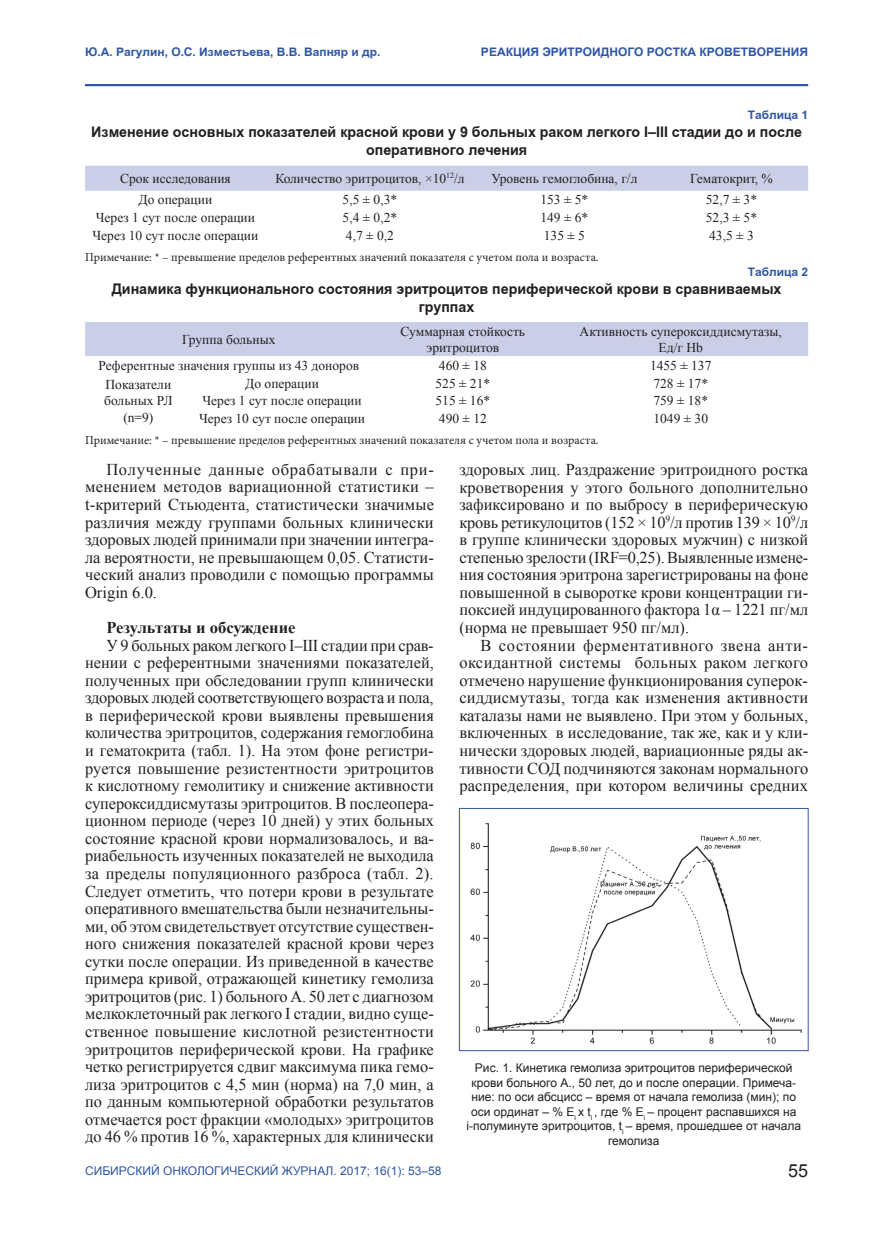
<style>
.page{position:relative;width:872px;height:1234px;background:#fff}
.page>*{position:absolute;margin:0;border:0;box-sizing:border-box;transform-origin:0 0}
.t1{font:18px "Arial";color:#231f20}
.t2{font:16.5px/17.5px "Times New Roman";color:#231f20;text-align:justify}
.t3{font:700 16.5px "Times New Roman";color:#231f20}
.t4{font:700 15px/18px "Arial";color:#231f20;text-align:center;scale:.95 1}
.t5{font:13.5px/16.2px "Times New Roman";color:#231f20;text-align:center}
.t6{font:12px/14.4px "Arial";color:#231f20;text-align:center}
.t7{font:12px "Minion Pro";color:#231f20}
.t8{font:700 12px "Arial";color:#2d56a5}
.t9{font:12px "Arial";color:#2d56a5}
</style>
<div class="page">
<hr style="left:85px;top:84px;width:723px;height:2px;background:#2d56a5">
<div style="left:85px;top:166px;width:723px;height:25px;background:#cbcee7"></div>
<div style="left:85px;top:322px;width:723px;height:34px;background:#cbcee7"></div>
<img style="left:470px;top:823px;width:332px;height:221px">
<div style="left:459px;top:807px;width:349px;height:243px;border:1px solid #3853a3"></div>
<p class="t8" style="left:85px;top:45px;width:297px">Ю.А. Рагулин, О.С. Изместьева, В.В. Вапняр и др.</p>
<p class="t8" style="left:481px;top:45px;width:328px">РЕАКЦИЯ ЭРИТРОИДНОГО РОСТКА КРОВЕТВОРЕНИЯ</p>
<p class="t8" style="left:747px;top:109px;width:62px">Таблица 1</p>
<p class="t4" style="left:91px;top:123px;width:749px">Изменение основных показателей красной крови у 9 больных раком легкого I–III стадии до и после оперативного лечения</p>
<p class="t5" style="left:120px;top:170px;width:112px">Срок исследования</p>
<p class="t5" style="left:275px;top:170px;width:191px">Количество эритроцитов, ×10<sup>12</sup>/л</p>
<p class="t5" style="left:491px;top:170px;width:147px">Уровень гемоглобина, г/л</p>
<p class="t5" style="left:690px;top:170px;width:84px">Гематокрит, %</p>
<p class="t5" style="left:139px;top:191px;width:75px">До операции</p>
<p class="t5" style="left:342px;top:191px;width:56px">5,5 ± 0,3*</p>
<p class="t5" style="left:540px;top:191px;width:49px">153 ± 5*</p>
<p class="t5" style="left:706px;top:191px;width:53px">52,7 ± 3*</p>
<p class="t5" style="left:96px;top:209px;width:161px">Через 1 сут после операции</p>
<p class="t5" style="left:342px;top:209px;width:56px">5,4 ± 0,2*</p>
<p class="t5" style="left:540px;top:209px;width:49px">149 ± 6*</p>
<p class="t5" style="left:706px;top:209px;width:53px">52,3 ± 5*</p>
<p class="t5" style="left:92px;top:227px;width:167px">Через 10 сут после операции</p>
<p class="t5" style="left:346px;top:227px;width:49px">4,7 ± 0,2</p>
<p class="t5" style="left:544px;top:227px;width:43px">135 ± 5</p>
<p class="t5" style="left:709px;top:227px;width:46px">43,5 ± 3</p>
<p class="t7" style="left:85px;top:249px;width:515px">Примечание: * – превышение пределов референтных значений показателя с учетом пола и возраста.</p>
<p class="t8" style="left:747px;top:265px;width:62px">Таблица 2</p>
<p class="t4" style="left:112px;top:279px;width:706px">Динамика функционального состояния эритроцитов периферической крови в сравниваемых группах</p>
<p class="t5" style="left:182px;top:331px;width:95px">Группа больных</p>
<p class="t5" style="left:400px;top:323px;width:126px">Суммарная стойкость эритроцитов</p>
<p class="t5" style="left:579px;top:323px;width:204px">Активность супероксиддисмутазы,<br>Ед/г Hb</p>
<p class="t5" style="left:98px;top:357px;width:262px">Референтные значения группы из 43 доноров</p>
<p class="t5" style="left:439px;top:357px;width:49px">460 ± 18</p>
<p class="t5" style="left:650px;top:357px;width:63px">1455 ± 137</p>
<p class="t5" style="left:104px;top:376px;width:70px">Показатели больных РЛ (n=9)</p>
<p class="t5" style="left:245px;top:374px;width:75px">До операции</p>
<p class="t5" style="left:435px;top:374px;width:56px">525 ± 21*</p>
<p class="t5" style="left:653px;top:374px;width:56px">728 ± 17*</p>
<p class="t5" style="left:202px;top:392px;width:161px">Через 1 сут после операции</p>
<p class="t5" style="left:435px;top:392px;width:56px">515 ± 16*</p>
<p class="t5" style="left:653px;top:392px;width:56px">759 ± 18*</p>
<p class="t5" style="left:199px;top:410px;width:167px">Через 10 сут после операции</p>
<p class="t5" style="left:439px;top:410px;width:49px">490 ± 12</p>
<p class="t5" style="left:653px;top:410px;width:56px">1049 ± 30</p>
<p class="t7" style="left:85px;top:432px;width:515px">Примечание: * – превышение пределов референтных значений показателя с учетом пола и возраста.</p>
<p class="t2" style="left:85px;top:460px;width:350px;text-indent:21px">Полученные данные обрабатывали с при&shy;менением методов вариационной статистики – t-критерий Стьюдента, статистически значимые различия между группами больных клинически здоровых людей принимали при значении интегра&shy;ла вероятности, не превышающем 0,05. Статисти&shy;ческий анализ проводили с помощью программы Origin 6.0.</p>
<p class="t3" style="left:106px;top:616px;width:191px">Результаты и обсуждение</p>
<p class="t2" style="left:85px;top:636px;width:350px;text-indent:21px">У 9 больных раком легкого I–III стадии при срав&shy;нении с референтными значениями показателей, полученных при обследовании групп клинически здоровых людей соответствующего возраста и пола, в периферической крови выявлены превышения количества эритроцитов, содержания гемоглобина и гематокрита (табл. 1). На этом фоне регистри&shy;руется повышение резистентности эритроцитов к кислотному гемолитику и снижение активности супероксиддисмутазы эритроцитов. В послеопера&shy;ционном периоде (через 10 дней) у этих больных состояние красной крови нормализовалось, и ва&shy;риабельность изученных показателей не выходила за пределы популяционного разброса (табл. 2).<br>Следует отметить, что потери крови в результате оперативного вмешательства были незначительны&shy;ми, об этом свидетельствует отсутствие существен&shy;ного снижения показателей красной крови через сутки после операции. Из приведенной в качестве примера кривой, отражающей кинетику гемолиза эритроцитов (рис. 1) больного А. 50 лет с диагнозом мелкоклеточный рак легкого I стадии, видно суще&shy;ственное повышение кислотной резистентности эритроцитов периферической крови. На графике четко регистрируется сдвиг максимума пика гемо&shy;лиза эритроцитов с 4,5 мин (норма) на 7,0 мин, а по данным компьютерной обработки результатов отмечается рост фракции «молодых» эритроцитов до 46 % против 16 %, характерных для клинически</p>
<p class="t9" style="left:85px;top:1162px;width:358px">СИБИРСКИЙ ОНКОЛОГИЧЕСКИЙ ЖУРНАЛ. 2017; 16(1): 53–58</p>
<p class="t2" style="left:459px;top:460px;width:350px">здоровых лиц. Раздражение эритроидного ростка кроветворения у этого больного дополнительно зафиксировано и по выбросу в периферическую кровь ретикулоцитов (152 × 10<sup>9</sup>/л против 139 × 10<sup>9</sup>/л в группе клинически здоровых мужчин) с низкой степенью зрелости (IRF=0,25). Выявленные измене&shy;ния состояния эритрона зарегистрированы на фоне повышенной в сыворотке крови концентрации ги&shy;поксией индуцированного фактора 1α – 1221 пг/мл (норма не превышает 950 пг/мл).</p>
<p class="t2" style="left:459px;top:636px;width:350px;text-indent:21px">В состоянии ферментативного звена анти&shy;оксидантной системы больных раком легкого отмечено нарушение функционирования суперок&shy;сиддисмутазы, тогда как изменения активности каталазы нами не выявлено. При этом у больных, включенных в исследование, так же, как и у кли&shy;нически здоровых людей, вариационные ряды ак&shy;тивности СОД подчиняются законам нормального распределения, при котором величины средних</p>
<p class="t6" style="left:466px;top:1060px;width:336px">Рис. 1. Кинетика гемолиза эритроцитов периферической крови больного А., 50 лет, до и после операции. Примеча&shy;ние: по оси абсцисс – время от начала гемолиза (мин); по оси ординат – % E<sub>i</sub> х t<sub>i</sub> , где % E<sub>i</sub> – процент распавшихся на i-полуминуте эритроцитов, t<sub>i</sub> – время, прошедшее от начала гемолиза</p>
<p class="t1" style="left:788px;top:1158px;width:22px">55</p>
</div>
